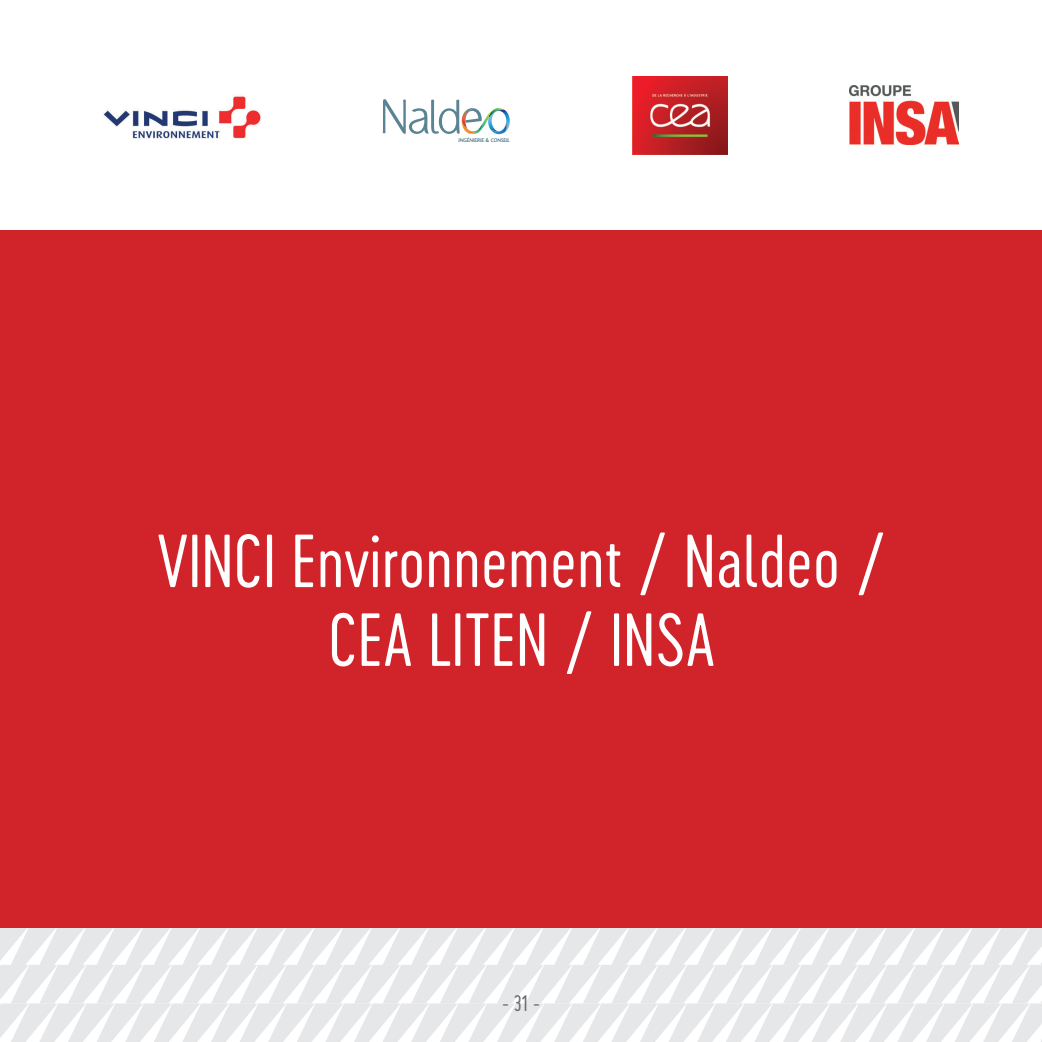
<style>
.page{position:relative;width:1042px;height:1042px;background:#fff}
.page>*{position:absolute;margin:0;border:0;box-sizing:border-box;transform-origin:0 0}
.TC{font:70px/78.8px "Cervo Neue Light Neue";color:#fff;text-align:center}
.t1{font:21px "Cervo Neue Light Neue";color:#6b6b6e;scale:.96 1}
.t2{font:italic 5.42px "Gill Sans";color:#255a6e}
</style>
<div class="page">
<svg style="left:0;top:928px;width:1042px;height:114px"></svg>
<div style="left:0;top:231px;width:1042px;height:697px;background:#d1232a"></div>
<img style="left:633px;top:77px;width:95px;height:77px">
<svg style="left:383px;top:99px;width:127px;height:35px"></svg>
<img style="left:103px;top:96px;width:158px;height:43px">
<img style="left:849px;top:86px;width:109px;height:59px">
<p class="t2" style="left:458px;top:137px;width:53px">INGÉNIERIE &amp; CONSEIL</p>
<p class="TC" style="left:157px;top:521px;width:731px">VINCI Environnement / Naldeo /<br>CEA LITEN / INSA</p>
<p class="t1" style="left:502px;top:989px;width:41px">- 31 -</p>
</div>
